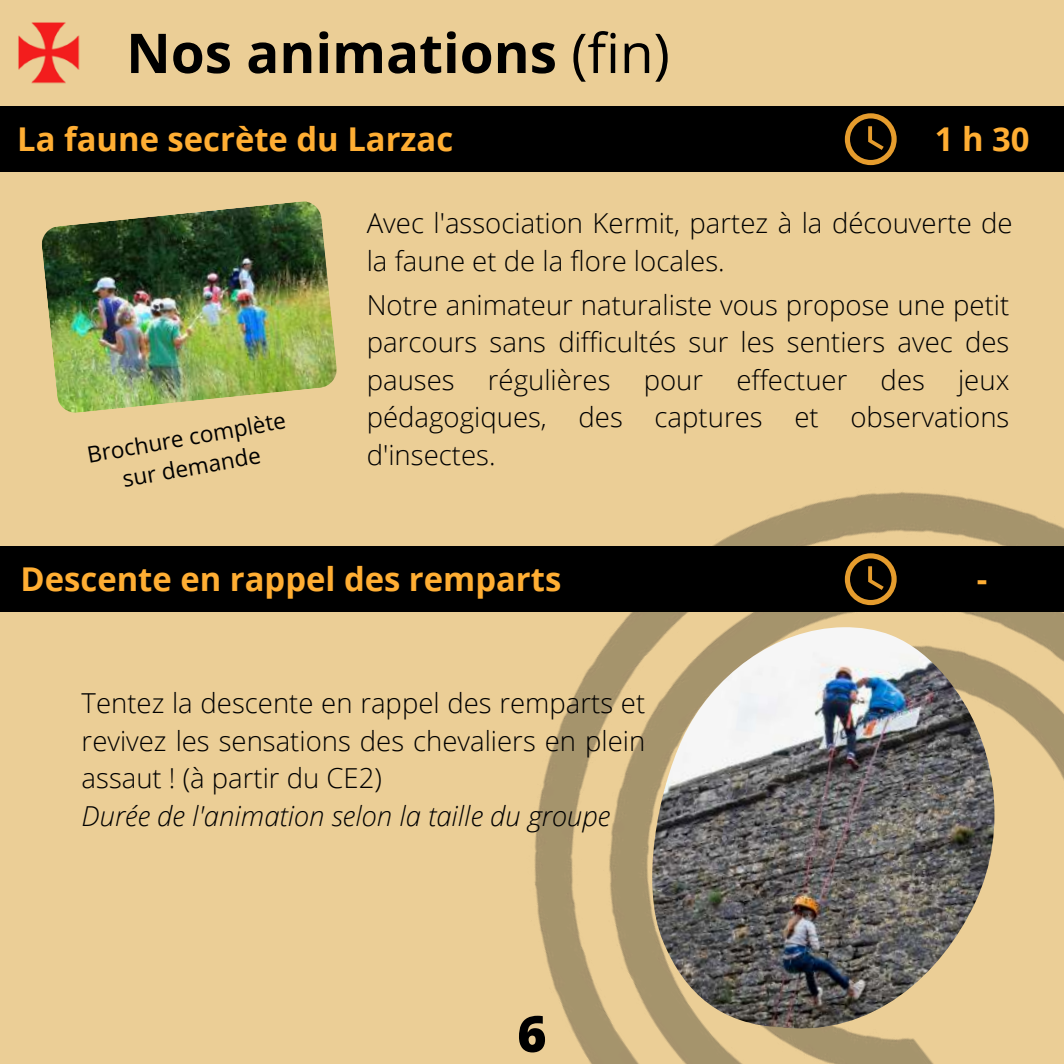
<style>
.page{position:relative;width:1064px;height:1064px;background:#fff}
.page>*{position:absolute;margin:0;border:0;box-sizing:border-box;transform-origin:0 0}
.t1{font:700 54.75px "Open Sans";color:#000}
.t2{font:800 50px "Open Sans";color:#000}
.t3{font:700 32.75px "Open Sans";color:#ffae33}
.t4{font:300 27.5px/37.5px "Open Sans";color:#000;text-align:justify}
.t5{font:italic 300 27.5px "Open Sans";color:#000}
.t6{font:22.5px "Open Sans";color:#000}
.s1{font-weight:400}
</style>
<div class="page">
<div style="left:0;top:0;width:1063px;height:1063px;background:#ebce96"></div>
<img style="left:534px;top:492px;width:529px;height:571px">
<img style="left:18px;top:22px;width:62px;height:62px">
<div style="left:0;top:106px;width:1063px;height:66px;background:#000"></div>
<svg style="left:844px;top:113px;width:52px;height:52px"></svg>
<img style="left:42px;top:201px;width:295px;height:212px">
<div style="left:0;top:546px;width:1063px;height:66px;background:#000"></div>
<svg style="left:844px;top:553px;width:52px;height:52px"></svg>
<img style="left:651px;top:627px;width:343px;height:401px">
<h1 class="t1" style="left:126px;top:14px;width:545px">Nos animations <span class="s1">(fin)</span></h1>
<p class="t3" style="left:17px;top:116px;width:437px">La faune secrète du Larzac</p>
<p class="t3" style="left:934px;top:116px;width:96px">1h30</p>
<p class="t6" style="left:84px;top:439px;width:203px;rotate:-10deg">Brochure complète</p>
<p class="t6" style="left:120px;top:463px;width:141px;rotate:-10deg">sur demande</p>
<p class="t4" style="left:366px;top:204px;width:647px">Avec l'association Kermit, partez à la découverte de la faune et de la flore locales.</p>
<p class="t4" style="left:366px;top:285px;width:644px">Notre animateur naturaliste vous propose une petit parcours sans difficultés sur les sentiers avec des pauses régulières pour effectuer des jeux pédagogiques, des captures et observations</p>
<p class="t4" style="left:366px;top:435px;width:130px">d'insectes.</p>
<p class="t3" style="left:21px;top:555px;width:542px">Descente en rappel des remparts</p>
<p class="t4" style="left:82px;top:683px;width:565px">Tentez la descente en rappel des remparts et revivez les sensations des chevaliers en plein assaut ! (à partir du CE2)</p>
<p class="t5" style="left:82px;top:796px;width:530px">Durée de l'animation selon la taille du groupe</p>
<h2 class="t2" style="left:517px;top:998px;width:31px">6</h2>
<p class="t3" style="left:976px;top:555px;width:12px">-</p>
</div>
